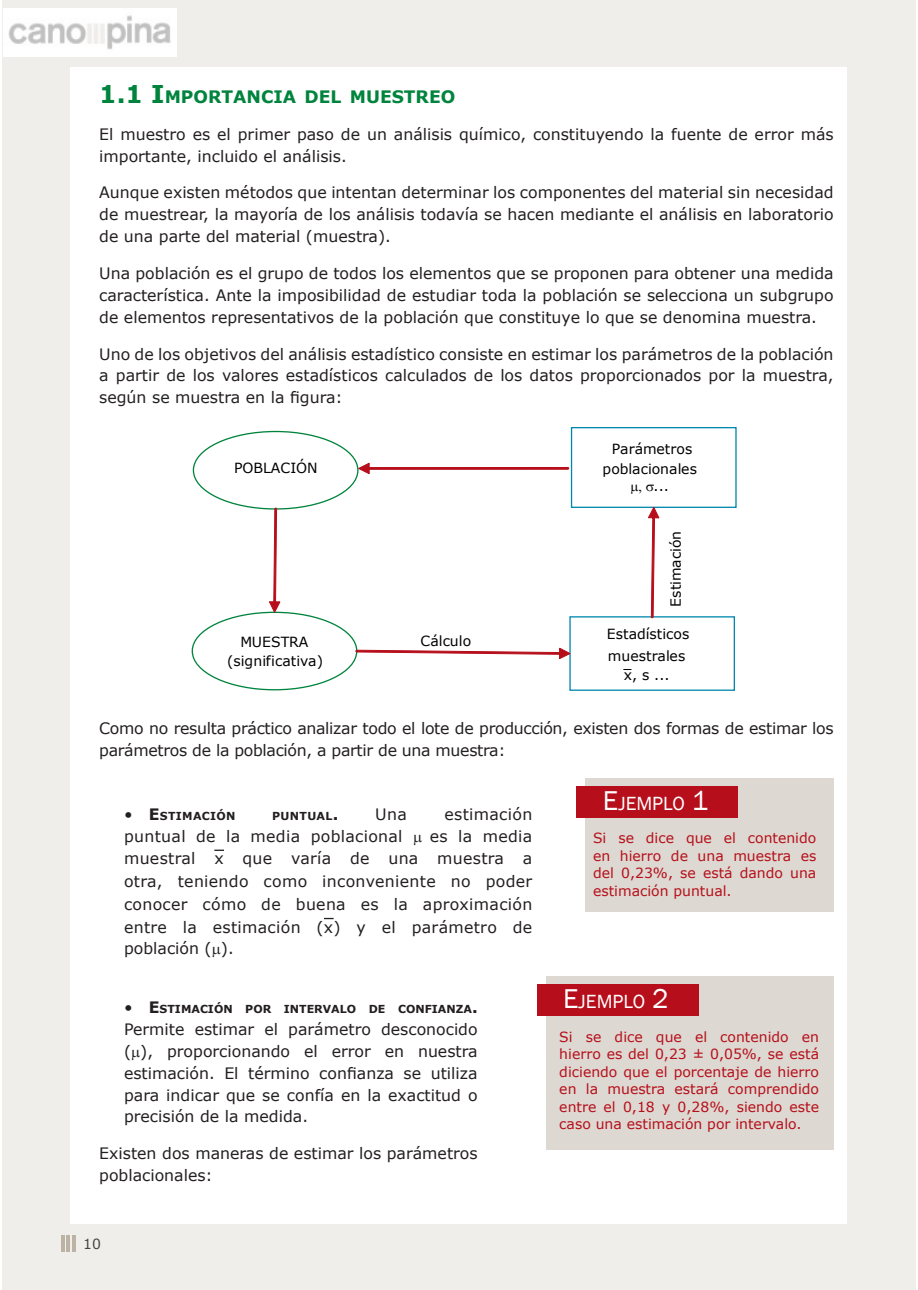
<style>
.page{position:relative;width:918px;height:1290px;background:#fff}
.page>*{position:absolute;margin:0;border:0;box-sizing:border-box;transform-origin:0 0}
.t1{font:19.6px "Franklin Gothic";color:#fff}
.puntoXX{font:700 17.15px "Verdana";color:#00843d}
.texto_normal{font:15.75px/21.9px "Verdana";color:#231f20;text-align:justify}
.vineta1{font:15.75px/22.8px "Verdana";letter-spacing:.02em;color:#231f20;text-align:justify}
.texto_normal-2{font:15.75px/21.9px "Verdana";letter-spacing:-.02em;color:#231f20}
.sangria_5mm{font:15.75px "Verdana";color:#231f20}
.t2{font:14px/17.5px "Verdana";color:#b60f1b;text-align:justify}
.t3{font:14px/18.7px "Verdana";color:#000;text-align:center}
.t4{font:14px "Verdana";color:#231f20}
.vineta1-2{font:700 11.03px "Verdana";color:#231f20}
.vineta1-3{font:700 11.03px "Verdana";letter-spacing:.03em;color:#231f20}
.s1{font-size:24.5px}
.s2{font-weight:400;font-size:15.75px}
.s3{font-size:15.75px}
.s4{font-size:28px}
</style>
<div class="page">
<svg style="left:214px;top:849px;width:10px;height:2px"></svg>
<div style="left:571px;top:427px;width:165px;height:81px;border:1px solid #0088ad"></div>
<div style="left:569px;top:616px;width:166px;height:75px;border:1px solid #0088ad"></div>
<svg style="left:269px;top:508px;width:11px;height:105px"></svg>
<svg style="left:355px;top:647px;width:216px;height:12px"></svg>
<svg style="left:358px;top:462px;width:211px;height:12px"></svg>
<div style="left:585px;top:778px;width:248px;height:134px;background:#ddd8d1"></div>
<div style="left:577px;top:786px;width:161px;height:31px;background:#b60f1b"></div>
<div style="left:546px;top:976px;width:287px;height:174px;background:#ddd8d1"></div>
<div style="left:537px;top:984px;width:161px;height:32px;background:#b60f1b"></div>
<div style="left:3px;top:0;width:66px;height:1290px;background:#f0eeeb"></div>
<div style="left:847px;top:0;width:68px;height:1290px;background:#f0eeeb"></div>
<div style="left:38px;top:0;width:862px;height:67px;background:#f0eeeb"></div>
<div style="left:16px;top:1224px;width:862px;height:66px;background:#f0eeeb"></div>
<img style="left:3px;top:8px;width:173px;height:48px">
<svg style="left:631px;top:506px;width:28px;height:112px"></svg>
<p class="puntoXX" style="left:99px;top:85px;width:357px"><span class="s1">1.1 I</span>MPORTANCIA DEL MUESTREO</p>
<p class="texto_normal" style="left:99px;top:123px;width:736px">El muestro es el primer paso de un análisis químico, constituyendo la fuente de error más importante, incluido el análisis.</p>
<p class="texto_normal" style="left:99px;top:182px;width:736px">Aunque existen métodos que intentan determinar los componentes del material sin necesidad de muestrear, la mayoría de los análisis todavía se hacen mediante el análisis en laboratorio de una parte del material (muestra).</p>
<p class="texto_normal" style="left:99px;top:262px;width:736px">Una población es el grupo de todos los elementos que se proponen para obtener una medida característica. Ante la imposibilidad de estudiar toda la población se selecciona un subgrupo de elementos representativos de la población que constituye lo que se denomina muestra.</p>
<p class="texto_normal" style="left:99px;top:343px;width:736px">Uno de los objetivos del análisis estadístico consiste en estimar los parámetros de la población a partir de los valores estadísticos calculados de los datos proporcionados por la muestra, según se muestra en la figura:</p>
<p class="t3" style="left:234px;top:459px;width:85px">POBLACIÓN</p>
<p class="t3" style="left:602px;top:438px;width:96px;line-height:20.5px">Parámetros poblacionales</p>
<p class="t3" style="left:653px;top:476px;width:17px">...</p>
<p class="t3" style="left:666px;top:607px;width:77px;rotate:-90deg">Estimación</p>
<p class="t3" style="left:227px;top:633px;width:97px">MUESTRA (significativa)</p>
<p class="t3" style="left:421px;top:632px;width:52px">Cálculo</p>
<p class="t3" style="left:607px;top:623px;width:84px;line-height:21.3px;text-align:left">Estadísticos muestrales</p>
<p class="t3" style="left:624px;top:665px;width:47px">x, s ...</p>
<p class="texto_normal-2" style="left:99px;top:717px;width:736px">Como no resulta práctico analizar todo el lote de producción, existen dos formas de estimar los parámetros de la población, a partir de una muestra:</p>
<p class="vineta1-3" style="left:124px;top:808px;width:113px"><span class="s2">•</span> <span class="s3">E</span> STIMACIÓN</p>
<p class="vineta1-3" style="left:272px;top:808px;width:68px">PUNTUAL<span class="s3">.</span></p>
<p class="vineta1" style="left:375px;top:802px;width:33px">Una</p>
<p class="vineta1" style="left:444px;top:802px;width:89px">estimación</p>
<p class="vineta1" style="left:124px;top:824px;width:280px">puntual de la media poblacional</p>
<p class="vineta1" style="left:124px;top:824px;width:410px;text-indent:306px">es la media muestral x que varía de una muestra a otra, teniendo como inconveniente no poder conocer cómo de buena es la aproximación entre la estimación (x) y el parámetro de</p>
<p class="sangria_5mm" style="left:124px;top:938px;width:111px">población ( ).</p>
<p class="vineta1-2" style="left:124px;top:1001px;width:355px"><span class="s2">•</span> <span class="s3">E</span> STIMACIÓN POR INTERVALO DE CONFIANZA<span class="s3">.</span></p>
<p class="vineta1" style="left:124px;top:1018px;width:355px;line-height:21.9px">Permite estimar el parámetro desconocido ( ), proporcionando el error en nuestra estimación. El término confianza se utiliza para indicar que se confía en la exactitud o precisión de la medida.</p>
<p class="texto_normal" style="left:99px;top:1142px;width:380px">Existen dos maneras de estimar los parámetros poblacionales:</p>
<p class="t4" style="left:83px;top:1234px;width:19px">10</p>
<p class="t1" style="left:603px;top:791px;width:107px"><span class="s4">E</span>JEMPLO <span class="s4">1</span></p>
<p class="t2" style="left:593px;top:829px;width:225px">Si se dice que el contenido en hierro de una muestra es del 0,23%, se está dando una estimación puntual.</p>
<p class="t1" style="left:563px;top:989px;width:107px"><span class="s4">E</span>JEMPLO <span class="s4">2</span></p>
<p class="t2" style="left:559px;top:1027px;width:261px">Si se dice que el contenido en hierro es del 0,23 ± 0,05%, se está diciendo que el porcentaje de hierro en la muestra estará comprendido entre el 0,18 y 0,28%, siendo este caso una estimación por intervalo.</p>
</div>
